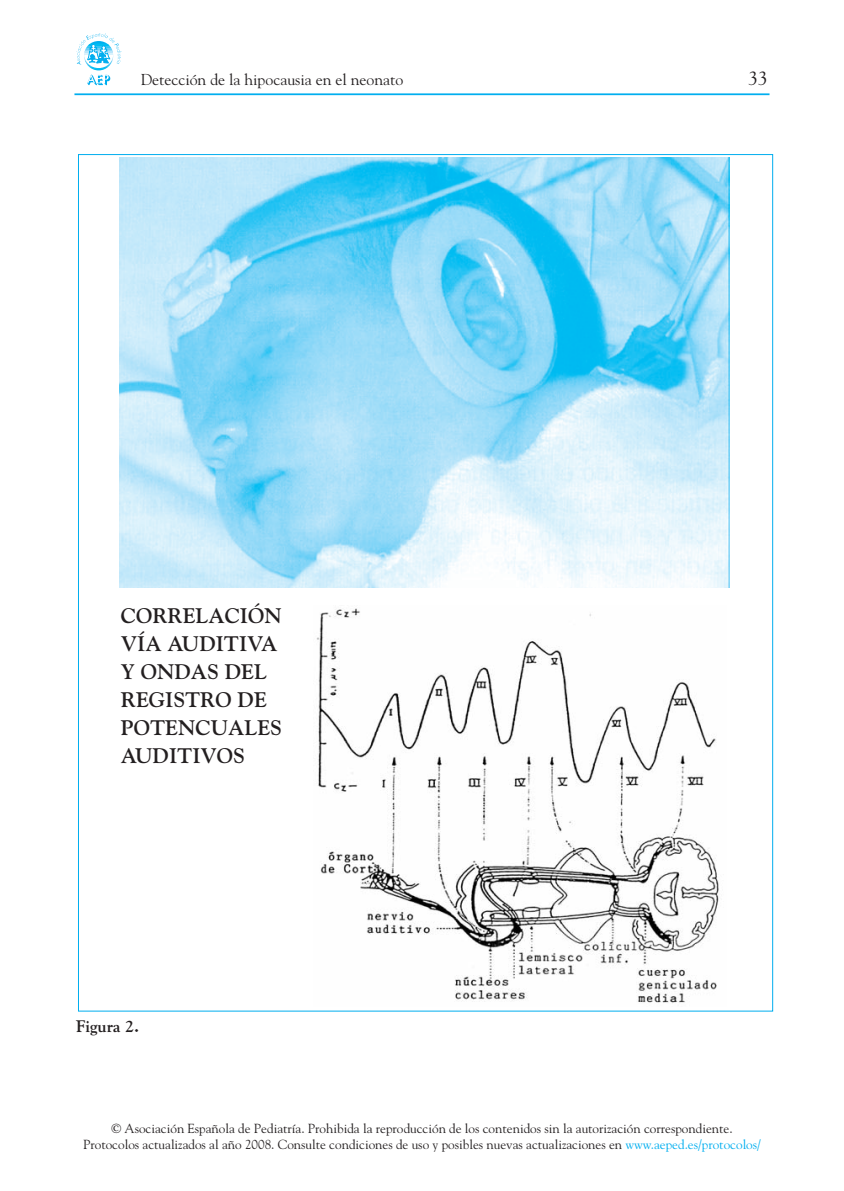
<style>
.page{position:relative;width:844px;height:1191px;background:#fff}
.page>*{position:absolute;margin:0;border:0;box-sizing:border-box;transform-origin:0 0}
.t1{font:700 21px/28px "Goudy";color:#231f20}
.t2{font:19.25px "Goudy";color:#231f20}
.t3{font:700 16.62px "Goudy";color:#231f20}
.t4{font:15.75px "Goudy";color:#231f20}
.t5{font:13.12px/15.8px "Goudy";color:#231f20;text-align:center}
.s1{color:#00aeef}
</style>
<div class="page">
<hr style="left:74px;top:93px;width:695px;height:2px;background:#00aeef">
<svg style="left:77px;top:33px;width:45px;height:52px"></svg>
<img style="left:316px;top:608px;width:403px;height:395px">
<img style="left:119px;top:157px;width:610px;height:430px">
<p class="t4" style="left:141px;top:70px;width:264px">Detección de la hipocausia en el neonato</p>
<p class="t2" style="left:748px;top:67px;width:21px">33</p>
<p class="t1" style="left:121px;top:601px;width:162px">CORRELACIÓN<br>VÍA AUDITIVA<br>Y ONDAS DEL<br>REGISTRO DE<br>POTENCUALES<br>AUDITIVOS</p>
<p class="t3" style="left:76px;top:1016px;width:64px">Figura 2.</p>
<p class="t5" style="left:83px;top:1120px;width:679px">© Asociación Española de Pediatría. Prohibida la reproducción de los contenidos sin la autorización correspondiente.<br>Protocolos actualizados al año 2008. Consulte condiciones de uso y posibles nuevas actualizaciones en <span class="s1">www.aeped.es/protocolos/</span></p>
</div>
